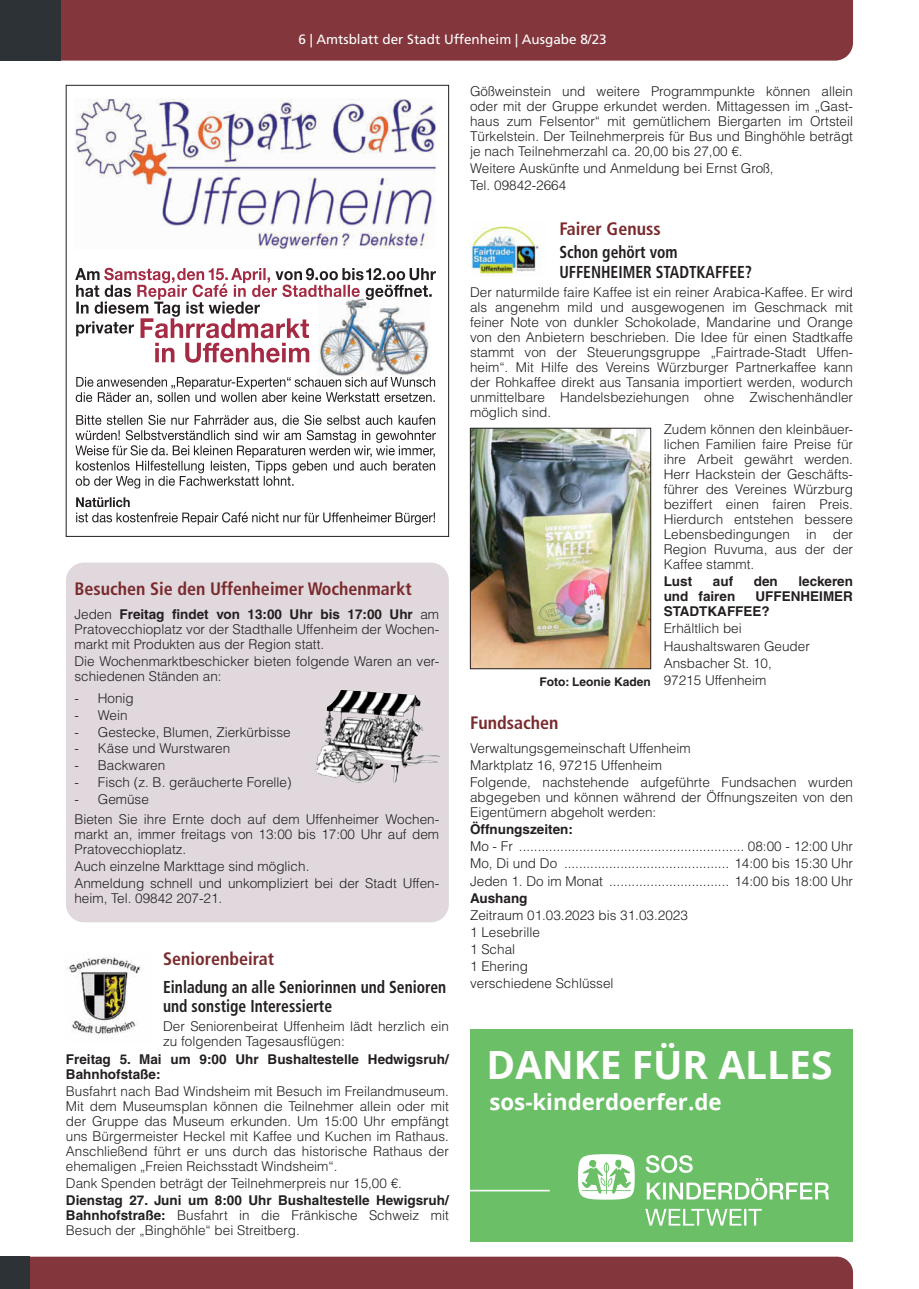
<style>
.page{position:relative;width:919px;height:1289px;background:#fff}
.page>*{position:absolute;margin:0;border:0;box-sizing:border-box;transform-origin:0 0}
.t1{font:700 38.85px "Open Sans";color:#fff}
.t2{font:700 22.2px "Open Sans";color:#fff}
.t3{font:700 condensed 18px "Frutiger LT";color:#7a2a2d}
.t4{font:700 condensed 17.25px/19.5px "Frutiger LT";color:#231f20;scale:.9 1}
.t5{font:300 13.5px/15px "Helvetica LT";color:#231f20}
.t6{font:700 13.5px/15px "Helvetica LT";color:#231f20}
.t7{font:13.5px "Frutiger LT";color:#fff}
.t8{font:700 12px "Helvetica LT";color:#231f20}
.s1{font-weight:700}
</style>
<div class="page">
<div style="left:30px;top:1256px;width:823px;height:32px;background:#83363c"></div>
<div style="left:0;top:1256px;width:30px;height:32px;background:#2c3235"></div>
<div style="left:61px;top:0;width:792px;height:61px;background:#83363c"></div>
<div style="left:0;top:0;width:61px;height:61px;background:#2c3235"></div>
<img style="left:470px;top:226px;width:69px;height:50px">
<img style="left:472px;top:430px;width:177px;height:237px">
<div style="left:470px;top:428px;width:181px;height:241px;border:1px solid #231f20"></div>
<img style="left:322px;top:363px;width:104px;height:13px">
<img style="left:75px;top:99px;width:361px;height:150px">
<svg style="left:76px;top:497px;width:359px;height:28px"></svg>
<svg style="left:75px;top:415px;width:361px;height:73px"></svg>
<svg style="left:76px;top:377px;width:359px;height:27px"></svg>
<svg style="left:75px;top:268px;width:361px;height:95px"></svg>
<div style="left:66px;top:562px;width:383px;height:360px;background:#e0d8dd;border-radius:18px"></div>
<img style="left:314px;top:691px;width:27px;height:86px">
<img style="left:67px;top:954px;width:75px;height:84px">
<div style="left:470px;top:1029px;width:383px;height:213px;background:#6bc067"></div>
<hr style="left:470px;top:1189px;width:79px;height:2px;background:#fff">
<svg style="left:578px;top:1154px;width:56px;height:45px"></svg>
<svg style="left:645px;top:1155px;width:47px;height:17px"></svg>
<svg style="left:646px;top:1178px;width:183px;height:21px"></svg>
<svg style="left:645px;top:1208px;width:116px;height:17px"></svg>
<p class="t7" style="left:298px;top:32px;width:310px">6 | Amtsblatt der Stadt Uffenheim | Ausgabe 8/23</p>
<p class="t5" style="left:470px;top:83px;width:384px;text-align:justify">Gößweinstein und weitere Programmpunkte können allein oder mit der Gruppe erkundet werden. Mittagessen im „Gast&shy;haus zum Felsentor“ mit gemütlichem Biergarten im Ortsteil Türkelstein. Der Teilnehmerpreis für Bus und Binghöhle beträgt je nach Teilnehmerzahl ca. 20,00 bis 27,00 €.</p>
<p class="t5" style="left:470px;top:159px;width:305px;line-height:17.1px">Weitere Auskünfte und Anmeldung bei Ernst Groß,<br>Tel. 09842-2664</p>
<h3 class="t3" style="left:559px;top:218px;width:103px">Fairer Genuss</h3>
<p class="t4" style="left:559px;top:242px;width:216px">Schon gehört vom<br>UFFENHEIMER STADTKAFFEE?</p>
<p class="t5" style="left:470px;top:284px;width:384px;text-align:justify">Der naturmilde faire Kaffee ist ein reiner Arabica-Kaffee. Er wird als angenehm mild und ausgewogenen im Geschmack mit feiner Note von dunkler Schokolade, Mandarine und Orange von den Anbietern beschrieben. Die Idee für einen Stadtkaffe stammt von der Steuerungsgruppe „Fairtrade-Stadt Uffen&shy;heim“. Mit Hilfe des Vereins Würzburger Partnerkaffee kann der Rohkaffee direkt aus Tansania importiert werden, wodurch unmittelbare Handelsbeziehungen ohne Zwischenhändler möglich sind.</p>
<h3 class="t3" style="left:74px;top:578px;width:339px">Besuchen Sie den Uffenheimer Wochenmarkt</h3>
<p class="t5" style="left:74px;top:606px;width:366px;text-align:justify">Jeden <span class="s1">Freitag findet von 13:00 Uhr bis 17:00 Uhr</span> am Pratovecchioplatz vor der Stadthalle Uffenheim der Wochen&shy;markt mit Produkten aus der Region statt.</p>
<p class="t5" style="left:74px;top:653px;width:366px">Die Wochenmarktbeschicker bieten folgende Waren an ver&shy;schiedenen Ständen an:</p>
<p class="t5" style="left:74px;top:690px;width:61px">- Honig</p>
<p class="t5" style="left:74px;top:707px;width:55px">- Wein</p>
<p class="t5" style="left:74px;top:724px;width:218px">- Gestecke, Blumen, Zierkürbisse</p>
<p class="t5" style="left:74px;top:740px;width:157px">- Käse und Wurstwaren</p>
<p class="t5" style="left:74px;top:757px;width:92px">- Backwaren</p>
<p class="t5" style="left:74px;top:774px;width:218px">- Fisch (z. B. geräucherte Forelle)</p>
<p class="t5" style="left:74px;top:788px;width:366px;line-height:20.1px">- Gemüse<br>Bieten Sie ihre Ernte doch auf dem Uffenheimer Wochen-</p>
<p class="t5" style="left:74px;top:826px;width:366px">markt an, immer freitags von 13:00 bis 17:00 Uhr auf dem<br>Pratovecchioplatz.</p>
<p class="t5" style="left:74px;top:857px;width:366px;line-height:17.1px">Auch einzelne Markttage sind möglich.<br>Anmeldung schnell und unkompliziert bei der Stadt Uffen-</p>
<p class="t5" style="left:74px;top:890px;width:149px">heim, Tel. 09842 207-21.</p>
<h3 class="t3" style="left:163px;top:947px;width:113px">Seniorenbeirat</h3>
<p class="t4" style="left:163px;top:976px;width:316px">Einladung an alle Seniorinnen und Senioren und sonstige Interessierte</p>
<p class="t5" style="left:163px;top:1018px;width:287px">Der Seniorenbeirat Uffenheim lädt herzlich ein zu folgenden Tagesausflügen:</p>
<p class="t6" style="left:66px;top:1051px;width:384px">Freitag 5. Mai um 9:00 Uhr Bushaltestelle Hedwigsruh/<br>Bahnhofstaße:</p>
<p class="t5" style="left:66px;top:1083px;width:384px;text-align:justify">Busfahrt nach Bad Windsheim mit Besuch im Freilandmuseum.<br>Mit dem Museumsplan können die Teilnehmer allein oder mit der Gruppe das Museum erkunden. Um 15:00 Uhr empfängt uns Bürgermeister Heckel mit Kaffee und Kuchen im Rathaus.<br>Anschließend führt er uns durch das historische Rathaus der ehemaligen „Freien Reichsstadt Windsheim“.</p>
<p class="t5" style="left:66px;top:1175px;width:337px">Dank Spenden beträgt der Teilnehmerpreis nur 15,00 €.</p>
<p class="t5" style="left:66px;top:1192px;width:384px;text-align:justify"><span class="s1">Dienstag 27. Juni um 8:00 Uhr Bushaltestelle Hewigsruh/ Bahnhofstraße:</span> Busfahrt in die Fränkische Schweiz mit Besuch der „Binghöhle“ bei Streitberg.</p>
<p class="t8" style="left:539px;top:674px;width:113px">Foto: Leonie Kaden</p>
<p class="t5" style="left:663px;top:421px;width:191px;text-align:justify">Zudem können den kleinbäuer&shy;lichen Familien faire Preise für ihre Arbeit gewährt werden.<br>Herr Hackstein der Geschäfts&shy;führer des Vereines Würzburg beziffert einen fairen Preis.<br>Hierdurch entstehen bessere Lebensbedingungen in der Region Ruvuma, aus der der Kaffee stammt.</p>
<p class="t6" style="left:663px;top:573px;width:30px">Lust</p>
<p class="t6" style="left:712px;top:573px;width:22px">auf</p>
<p class="t6" style="left:753px;top:573px;width:26px">den</p>
<p class="t6" style="left:798px;top:573px;width:56px">leckeren</p>
<p class="t6" style="left:663px;top:588px;width:73px">und fairen</p>
<p class="t6" style="left:663px;top:588px;width:191px;text-indent:92px">UFFENHEIMER<br>STADTKAFFEE?</p>
<p class="t5" style="left:663px;top:620px;width:148px;line-height:17.1px">Erhältlich bei<br>Haushaltswaren Geuder<br>Ansbacher St. 10,<br>97215 Uffenheim</p>
<h3 class="t3" style="left:470px;top:712px;width:90px">Fundsachen</h3>
<p class="t5" style="left:470px;top:739px;width:384px;line-height:17.1px">Verwaltungsgemeinschaft Uffenheim<br>Marktplatz 16, 97215 Uffenheim<br>Folgende, nachstehende aufgeführte Fundsachen wurden</p>
<p class="t5" style="left:470px;top:789px;width:384px">abgegeben und können während der Öffnungszeiten von den<br>Eigentümern abgeholt werden:</p>
<p class="t6" style="left:470px;top:821px;width:104px">Öffnungszeiten:</p>
<p class="t5" style="left:470px;top:838px;width:44px">Mo - Fr</p>
<p class="t5" style="left:747px;top:838px;width:107px">08:00 - 12:00 Uhr</p>
<p class="t5" style="left:470px;top:856px;width:89px">Mo, Di und Do</p>
<p class="t5" style="left:734px;top:856px;width:120px">14:00 bis 15:30 Uhr</p>
<p class="t5" style="left:470px;top:873px;width:134px">Jeden 1. Do im Monat</p>
<p class="t5" style="left:734px;top:873px;width:120px">14:00 bis 18:00 Uhr</p>
<p class="t6" style="left:470px;top:890px;width:59px">Aushang</p>
<p class="t5" style="left:470px;top:906px;width:219px;line-height:17.1px">Zeitraum 01.03.2023 bis 31.03.2023<br>1 Lesebrille<br>1 Schal<br>1 Ehering<br>verschiedene Schlüssel</p>
<h1 class="t1" style="left:486px;top:1037px;width:347px">DANKE FÜR ALLES</h1>
<h2 class="t2" style="left:489px;top:1086px;width:233px">sos-kinderdoerfer.de</h2>
</div>
